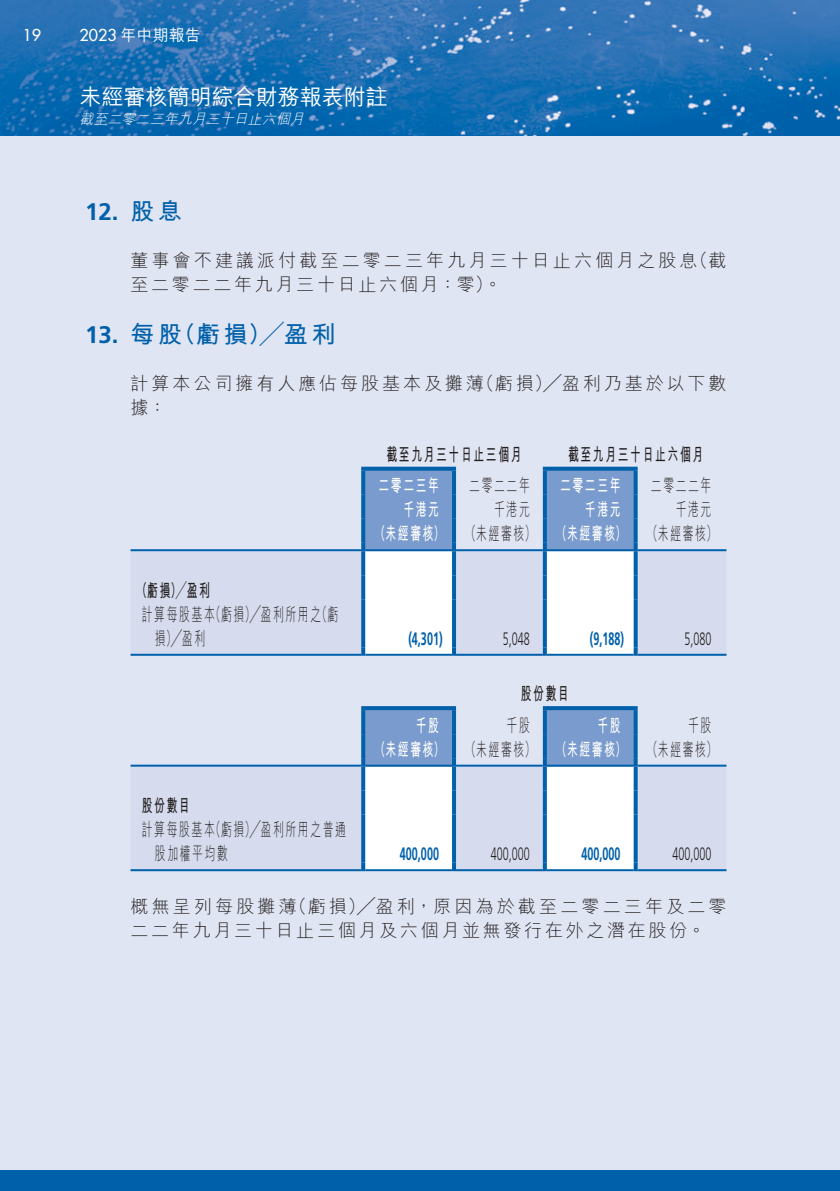
<style>
.page{position:relative;width:840px;height:1191px;background:#fff}
.page>*{position:absolute;margin:0;border:0;box-sizing:border-box;transform-origin:0 0}
._01_Heading_1{font:700 24px "M Hei HK";letter-spacing:.15em;color:#0060aa}
._01_Heading_1-2{font:700 24px "Frutiger LT Std";color:#0060aa}
.t1{font:500 22px "M Hei HK";color:#fff}
._00_Body_text{font:300 18px/24px "M Hei HK";letter-spacing:.165em;color:#231f20}
._50_Table_Body{font:300 18px "M Hei HK";letter-spacing:.15em;color:#231f20;scale:.6 1}
._50_Table_Body-2{font:700 18px "M Hei HK";letter-spacing:.15em;color:#fff;scale:.6 1}
._50_Table_Body-3{font:700 18px "M Hei HK";letter-spacing:.15em;color:#231f20;scale:.6 1}
._50_Table_Body-4{font:700 18px "Frutiger LT Std";color:#0060aa;scale:.6 1}
._50_Table_Body-5{font:300 18px "Frutiger LT Std";color:#231f20;scale:.6 1}
.t2{font:500 16px "M Hei HK";color:#fff}
.t3{font:500 16px "Futura Std";color:#fff}
.t4{font:italic 300 14px "M Hei HK";color:#fff}
.s1{font-family:"Futura Std"}
</style>
<div class="page">
<div style="left:0;top:0;width:839px;height:1191px;background:#e0e5f3"></div>
<div style="left:0;top:1170px;width:839px;height:21px;background:#0060aa"></div>
<img style="left:0;top:0;width:839px;height:136px">
<div style="left:130px;top:551px;width:596px;height:103px;background:#d6dcee"></div>
<hr style="left:361px;top:467px;width:95px;height:4px;background:#0060aa">
<svg style="left:361px;top:469px;width:276px;height:187px"></svg>
<svg style="left:542px;top:467px;width:95px;height:4px"></svg>
<hr style="left:130px;top:549px;width:231px;height:2px;background:#0060aa">
<hr style="left:365px;top:549px;width:87px;height:2px;background:#0060aa">
<hr style="left:456px;top:549px;width:86px;height:2px;background:#0060aa">
<hr style="left:546px;top:549px;width:87px;height:2px;background:#0060aa">
<hr style="left:637px;top:549px;width:89px;height:2px;background:#0060aa">
<hr style="left:130px;top:654px;width:231px;height:2px;background:#0060aa">
<hr style="left:365px;top:654px;width:87px;height:2px;background:#0060aa">
<hr style="left:456px;top:654px;width:86px;height:2px;background:#0060aa">
<hr style="left:546px;top:654px;width:87px;height:2px;background:#0060aa">
<hr style="left:637px;top:654px;width:89px;height:2px;background:#0060aa">
<div style="left:130px;top:766px;width:596px;height:103px;background:#d6dcee"></div>
<svg style="left:361px;top:706px;width:95px;height:2px"></svg>
<svg style="left:361px;top:708px;width:276px;height:163px"></svg>
<svg style="left:542px;top:706px;width:95px;height:4px"></svg>
<hr style="left:130px;top:764px;width:231px;height:2px;background:#0060aa">
<hr style="left:365px;top:764px;width:87px;height:2px;background:#0060aa">
<hr style="left:456px;top:764px;width:86px;height:2px;background:#0060aa">
<hr style="left:546px;top:764px;width:87px;height:2px;background:#0060aa">
<hr style="left:637px;top:764px;width:89px;height:2px;background:#0060aa">
<hr style="left:130px;top:869px;width:231px;height:2px;background:#0060aa">
<hr style="left:365px;top:869px;width:87px;height:2px;background:#0060aa">
<hr style="left:456px;top:869px;width:86px;height:2px;background:#0060aa">
<hr style="left:546px;top:869px;width:87px;height:2px;background:#0060aa">
<hr style="left:637px;top:869px;width:89px;height:2px;background:#0060aa">
<p class="t3" style="left:23px;top:25px;width:20px">19</p>
<p class="t2" style="left:80px;top:23px;width:122px"><span class="s1">2023</span> 年中期報告</p>
<p class="t1" style="left:80px;top:81px;width:310px">未經審核簡明綜合財務報表附註</p>
<p class="t4" style="left:80px;top:111px;width:229px">截至二零二三年九月三十日止六個月</p>
<p class="_01_Heading_1-2" style="left:85px;top:197px;width:35px">12.</p>
<p class="_01_Heading_1-2" style="left:85px;top:321px;width:35px">13.</p>
<p class="_01_Heading_1" style="left:130px;top:194px;width:53px">股息</p>
<p class="_00_Body_text" style="left:130px;top:248px;width:597px">董事會不建議派付截至二零二三年九月三十日止六個月之股 （息 截至二零二二年九月三十日止六個月：零。(</p>
<p class="_01_Heading_1" style="left:172px;top:317px;width:165px">（虧損）╱盈利</p>
<p class="_01_Heading_1" style="left:130px;top:317px;width:53px">每股</p>
<p class="_00_Body_text" style="left:476px;top:371px;width:251px">（虧損）╱盈利乃基於以下數</p>
<p class="_00_Body_text" style="left:130px;top:371px;width:355px">計算本公司擁有人應佔每股基本及攤薄據：</p>
<p class="_50_Table_Body-3" style="left:386px;top:441px;width:226px">截至九月三十日止三個月</p>
<p class="_50_Table_Body-3" style="left:567px;top:441px;width:227px">截至九月三十日止六個月</p>
<p class="_50_Table_Body-2" style="left:378px;top:473px;width:102px">二零二三年</p>
<p class="_50_Table_Body" style="left:469px;top:476px;width:102px">二零二二年</p>
<p class="_50_Table_Body-2" style="left:559px;top:473px;width:102px">二零二三年</p>
<p class="_50_Table_Body" style="left:650px;top:476px;width:102px">二零二二年</p>
<p class="_50_Table_Body-2" style="left:403px;top:497px;width:61px">千港元</p>
<p class="_50_Table_Body" style="left:494px;top:500px;width:61px">千港元</p>
<p class="_50_Table_Body-2" style="left:584px;top:497px;width:61px">千港元</p>
<p class="_50_Table_Body" style="left:675px;top:500px;width:61px">千港元</p>
<p class="_50_Table_Body-2" style="left:374px;top:521px;width:118px">（未經審核）</p>
<p class="_50_Table_Body" style="left:465px;top:524px;width:118px">（未經審核）</p>
<p class="_50_Table_Body-2" style="left:556px;top:521px;width:118px">（未經審核）</p>
<p class="_50_Table_Body" style="left:646px;top:524px;width:118px">（未經審核(</p>
<p class="_50_Table_Body-3" style="left:136px;top:577px;width:124px">（虧損）╱盈利</p>
<p class="_50_Table_Body" style="left:142px;top:605px;width:328px">計算每股基 （本虧損）╱盈利所用 （之虧</p>
<p class="_50_Table_Body" style="left:155px;top:629px;width:85px">損）╱盈利</p>
<p class="_50_Table_Body-4" style="left:408px;top:628px;width:59px">)4,301(</p>
<p class="_50_Table_Body-5" style="left:502px;top:628px;width:47px">5,048</p>
<p class="_50_Table_Body-4" style="left:589px;top:628px;width:59px">)9,188(</p>
<p class="_50_Table_Body-5" style="left:684px;top:628px;width:47px">5,080</p>
<p class="_50_Table_Body-3" style="left:520px;top:680px;width:82px">股份數目</p>
<p class="_50_Table_Body-2" style="left:415px;top:712px;width:40px">千股</p>
<p class="_50_Table_Body" style="left:506px;top:716px;width:40px">千股</p>
<p class="_50_Table_Body-2" style="left:597px;top:712px;width:40px">千股</p>
<p class="_50_Table_Body" style="left:687px;top:716px;width:40px">千股</p>
<p class="_50_Table_Body-2" style="left:374px;top:736px;width:118px">（未經審核）</p>
<p class="_50_Table_Body" style="left:465px;top:740px;width:118px">（未經審核）</p>
<p class="_50_Table_Body-2" style="left:556px;top:736px;width:118px">（未經審核）</p>
<p class="_50_Table_Body" style="left:646px;top:740px;width:118px">（未經審核(</p>
<p class="_50_Table_Body-3" style="left:142px;top:792px;width:82px">股份數目</p>
<p class="_50_Table_Body" style="left:142px;top:820px;width:341px">計算每股基 （本虧損）╱盈利所用之普通</p>
<p class="_50_Table_Body" style="left:155px;top:844px;width:123px">股加權平均數</p>
<p class="_00_Body_text" style="left:130px;top:894px;width:597px">概無呈列每股攤 （薄 虧損）╱盈利，原因為於截至二零二三年及二零二二年九月三十日止三個月及六個月並無發行在外之潛在股份。</p>
<p class="_50_Table_Body-4" style="left:400px;top:843px;width:67px">400,000</p>
<p class="_50_Table_Body-4" style="left:581px;top:843px;width:67px">400,000</p>
<p class="_50_Table_Body-5" style="left:490px;top:844px;width:67px">400,000</p>
<p class="_50_Table_Body-5" style="left:672px;top:844px;width:67px">400,000</p>
</div>
